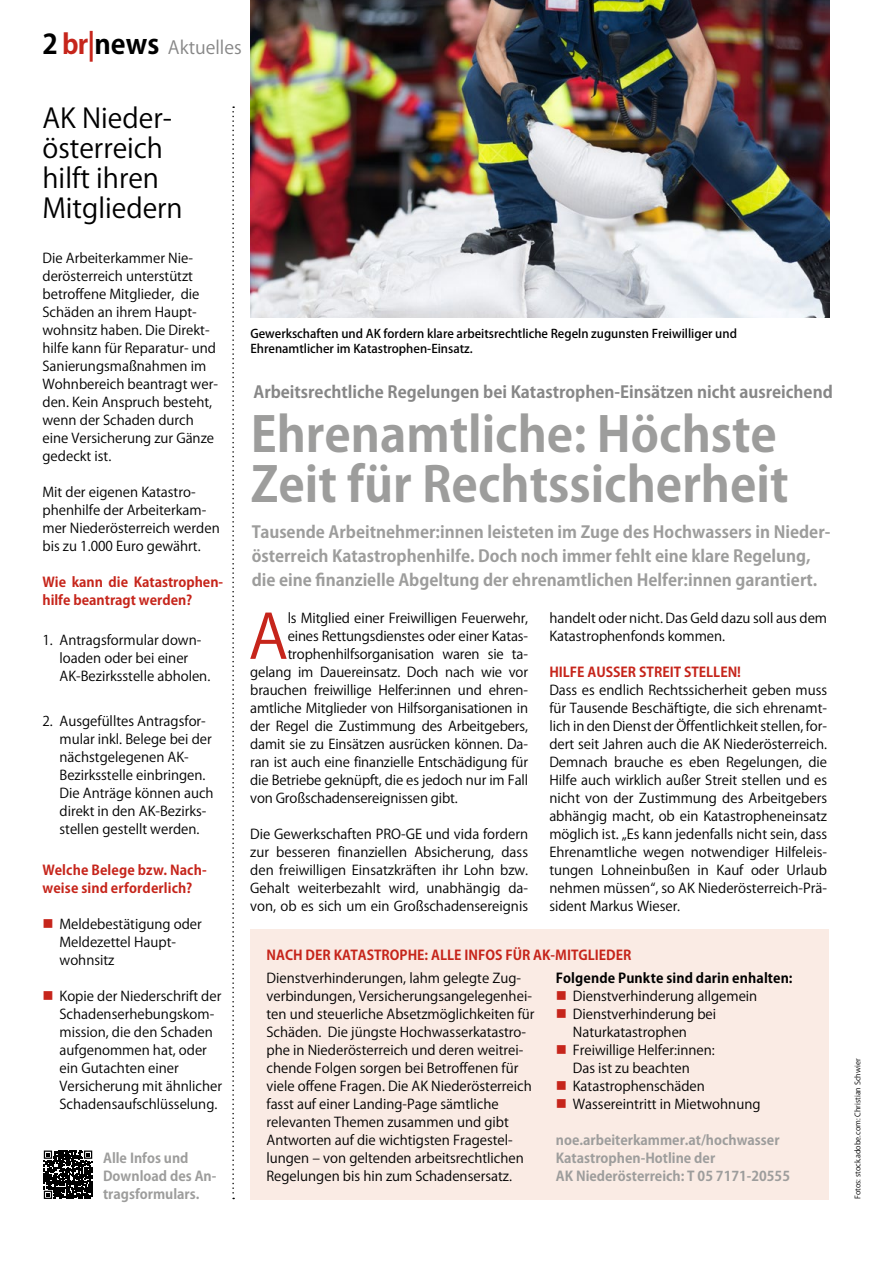
<style>
.page{position:relative;width:893px;height:1263px;background:#fff}
.page>*{position:absolute;margin:0;border:0;box-sizing:border-box;transform-origin:0 0}
.t1{font:60.75px "Koz Go Pro";color:#c6251b}
.t2{font:700 48px/49.5px "Koz Go Pro";color:#9d9d9c}
.t3{font:27px/30px "Koz Go Pro";color:#000}
.t4{font:700 27px "Koz Go Pro";color:#000}
.t5{font:18px "Koz Go Pro";color:#878787}
.t6{font:700 16.5px/24px "Koz Go Pro";color:#9d9d9c}
.t7{font:700 16.5px "Koz Go Pro";color:#878787}
.t8{font:13.5px/18px "Koz Go Pro";color:#000}
.t9{font:700 13.5px/18px "Koz Go Pro";color:#c6251b}
.t10{font:700 13.5px/18px "Koz Go Pro";color:#9d9d9c}
.t11{font:700 13.5px "Koz Go Pro";letter-spacing:.01em;color:#000}
.t12{font:500 12px/14.4px "Koz Go Pro";color:#000}
.t13{font:7.5px "Koz Go Pro";color:#000}
.s1{color:#c6251b}
</style>
<div class="page">
<div style="left:251px;top:929px;width:578px;height:270px;background:#faebe4"></div>
<svg style="left:232px;top:106px;width:2px;height:1093px"></svg>
<img style="left:251px;top:0;width:578px;height:317px">
<svg style="left:43px;top:1150px;width:50px;height:49px"></svg>
<svg style="left:44px;top:1150px;width:48px;height:49px"></svg>
<h3 class="t4" style="left:43px;top:26px;width:118px">2 <span class="s1">br|</span>news</h3>
<h3 class="t5" style="left:168px;top:36px;width:75px">Aktuelles</h3>
<h3 class="t3" style="left:43px;top:104px;width:142px">AK Nieder&shy;österreich hilft ihren<br>Mitgliedern</h3>
<p class="t8" style="left:43px;top:249px;width:177px">Die Arbeiterkammer Nie&shy;derösterreich unterstützt betroffene Mitglieder, die<br>Schäden an ihrem Haupt&shy;wohnsitz haben. Die Direkt&shy;hilfe kann für Reparatur- und<br>Sanierungsmaßnahmen im<br>Wohnbereich beantragt wer&shy;den. Kein Anspruch besteht, wenn der Schaden durch eine Versicherung zur Gänze gedeckt ist.</p>
<p class="t8" style="left:43px;top:483px;width:179px">Mit der eigenen Katastro&shy;phenhilfe der Arbeiterkam&shy;mer Niederösterreich werden bis zu 1.000 Euro gewährt.</p>
<p class="t9" style="left:43px;top:574px;width:182px">Wie kann die Katastrophen&shy;hilfe beantragt werden?</p>
<p class="t8" style="left:60px;top:631px;width:152px;text-indent:-17px">1. Antragsformular down&shy;loaden oder bei einer<br>AK-Bezirksstelle abholen.</p>
<p class="t8" style="left:60px;top:712px;width:156px;text-indent:-17px">2. Ausgefülltes Antragsfor&shy;mular inkl. Belege bei der nächstgelegenen AK-<br>Bezirksstelle einbringen.<br>Die Anträge können auch direkt in den AK-Bezirks&shy;stellen gestellt werden.</p>
<p class="t9" style="left:43px;top:862px;width:166px">Welche Belege bzw. Nach&shy;weise sind erforderlich?</p>
<p class="t8" style="left:60px;top:915px;width:144px">Meldebestätigung oder<br>Meldezettel Haupt&shy;wohnsitz</p>
<p class="t8" style="left:60px;top:987px;width:164px">Kopie der Niederschrift der<br>Schadenserhebungskom&shy;mission, die den Schaden aufgenommen hat, oder ein Gutachten einer<br>Versicherung mit ähnlicher<br>Schadensaufschlüsselung.</p>
<p class="t10" style="left:103px;top:1150px;width:115px">Alle Infos und<br>Download des An&shy;tragsformulars.</p>
<p class="t12" style="left:250px;top:327px;width:488px">Gewerkschaften und AK fordern klare arbeitsrechtliche Regeln zugunsten Freiwilliger und<br>Ehrenamtlicher im Katastrophen-Einsatz.</p>
<p class="t7" style="left:253px;top:381px;width:581px">Arbeitsrechtliche Regelungen bei Katastrophen-Einsätzen nicht ausreichend</p>
<h2 class="t2" style="left:251px;top:413px;width:539px">Ehrenamtliche: Höchste<br>Zeit für Rechtssicherheit</h2>
<p class="t6" style="left:252px;top:521px;width:580px">Tausende Arbeitnehmer:innen leisteten im Zuge des Hochwassers in Nieder&shy;österreich Katastrophenhilfe. Doch noch immer fehlt eine klare Regelung, die eine finanzielle Abgeltung der ehrenamtlichen Helfer:innen garantiert.</p>
<h1 class="t1" style="left:248px;top:597px;width:41px">A</h1>
<p class="t8" style="left:288px;top:609px;width:242px">ls Mitglied einer Freiwilligen Feuerwehr,</p>
<p class="t8" style="left:288px;top:627px;width:241px">eines Rettungsdienstes oder einer Katas-</p>
<p class="t8" style="left:288px;top:645px;width:242px">trophenhilfsorganisation waren sie ta-</p>
<p class="t8" style="left:250px;top:663px;width:279px">gelang im Dauereinsatz. Doch nach wie vor</p>
<p class="t8" style="left:250px;top:681px;width:279px">brauchen freiwillige Helfer:innen und ehren-</p>
<p class="t8" style="left:250px;top:699px;width:279px">amtliche Mitglieder von Hilfsorganisationen in</p>
<p class="t8" style="left:250px;top:717px;width:279px">der Regel die Zustimmung des Arbeitgebers,</p>
<p class="t8" style="left:250px;top:735px;width:279px">damit sie zu Einsätzen ausrücken können. Da-</p>
<p class="t8" style="left:250px;top:753px;width:279px">ran ist auch eine finanzielle Entschädigung für</p>
<p class="t8" style="left:250px;top:771px;width:279px">die Betriebe geknüpft, die es jedoch nur im Fall</p>
<p class="t8" style="left:250px;top:789px;width:209px">von Großschadensereignissen gibt.</p>
<p class="t8" style="left:250px;top:825px;width:279px;text-align:justify">Die Gewerkschaften PRO-GE und vida fordern zur besseren finanziellen Absicherung, dass den freiwilligen Einsatzkräften ihr Lohn bzw.<br>Gehalt weiterbezahlt wird, unabhängig da&shy;von, ob es sich um ein Großschadensereignis</p>
<p class="t8" style="left:549px;top:609px;width:279px">handelt oder nicht. Das Geld dazu soll aus dem<br>Katastrophenfonds kommen.</p>
<p class="t9" style="left:549px;top:664px;width:193px">HILFE AUSSER STREIT STELLEN!</p>
<p class="t8" style="left:549px;top:681px;width:279px;text-align:justify">Dass es endlich Rechtssicherheit geben muss für Tausende Beschäftigte, die sich ehrenamt&shy;lich in den Dienst der Öffentlichkeit stellen, for&shy;dert seit Jahren auch die AK Niederösterreich.<br>Demnach brauche es eben Regelungen, die Hilfe auch wirklich außer Streit stellen und es nicht von der Zustimmung des Arbeitgebers abhängig macht, ob ein Katastropheneinsatz möglich ist. „Es kann jedenfalls nicht sein, dass Ehrenamtliche wegen notwendiger Hilfeleis&shy;tungen Lohneinbußen in Kauf oder Urlaub nehmen müssen“, so AK Niederösterreich-Prä&shy;sident Markus Wieser.</p>
<p class="t9" style="left:266px;top:947px;width:366px">NACH DER KATASTROPHE: ALLE INFOS FÜR AK-MITGLIEDER</p>
<p class="t8" style="left:266px;top:969px;width:270px">Dienstverhinderungen, lahm gelegte Zug&shy;verbindungen, Versicherungsangelegenhei&shy;ten und steuerliche Absetzmöglichkeiten für Schäden. Die jüngste Hochwasserkatastro&shy;phe in Niederösterreich und deren weitrei&shy;chende Folgen sorgen bei Betroffenen für viele offene Fragen. Die AK Niederösterreich fasst auf einer Landing-Page sämtliche relevanten Themen zusammen und gibt Antworten auf die wichtigsten Fragestel&shy;lungen – von geltenden arbeitsrechtlichen Regelungen bis hin zum Schadensersatz.</p>
<p class="t11" style="left:556px;top:969px;width:238px">Folgende Punkte sind darin enhalten:</p>
<p class="t8" style="left:573px;top:987px;width:189px">Dienstverhinderung allgemein<br>Dienstverhinderung bei<br>Naturkatastrophen<br>Freiwillige Helfer:innen:<br>Das ist zu beachten<br>Katastrophenschäden<br>Wassereintritt in Mietwohnung</p>
<p class="t10" style="left:556px;top:1132px;width:236px">noe.arbeiterkammer.at/hochwasser<br>Katastrophen-Hotline der<br>AK Niederösterreich: T 05 7171-20555</p>
<p class="t13" style="left:853px;top:1199px;width:142px;rotate:-90deg">Fotos: stock.adobe.com: Christian Schwier</p>
</div>
